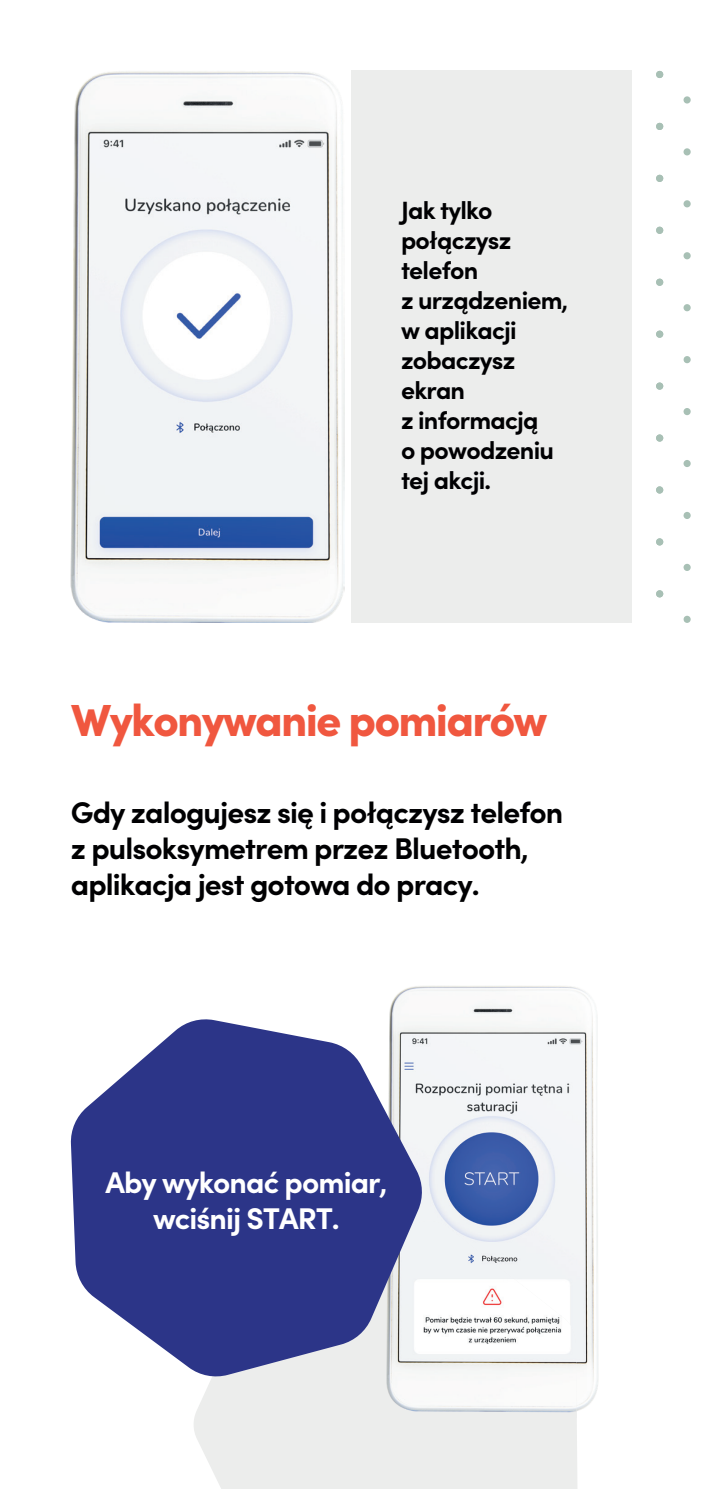
<style>
.page{position:relative;width:702px;height:1489px;background:#fff}
.page>*{position:absolute;margin:0;border:0;box-sizing:border-box;transform-origin:0 0}
.t1{font:900 45px "Sofia Pro";letter-spacing:-.04em;color:#f0573f}
.t2{font:700 30px/36px "Sofia Pro";letter-spacing:-.03em;color:#000002}
.t3{font:700 30px/36px "Sofia Pro";letter-spacing:-.03em;color:#fff;text-align:center}
.t4{font:700 25px/30px "Sofia Pro";letter-spacing:-.03em;color:#000002}
</style>
<div class="page">
<div style="left:194px;top:1378px;width:383px;height:110px;background:#ecedec"></div>
<div style="left:351px;top:71px;width:280px;height:552px;background:#ecedec"></div>
<img style="left:71px;top:71px;width:273px;height:552px">
<img style="left:389px;top:986px;width:209px;height:431px">
<img style="left:380px;top:1220px;width:196px;height:197px">
<svg style="left:70px;top:1017px;width:353px;height:361px;fill:#2c3588"></svg>
<svg style="left:656px;top:175px;width:7px;height:7px"></svg>
<svg style="left:683px;top:200px;width:7px;height:7px"></svg>
<svg style="left:656px;top:227px;width:7px;height:7px"></svg>
<svg style="left:683px;top:252px;width:7px;height:7px"></svg>
<svg style="left:656px;top:279px;width:7px;height:7px"></svg>
<svg style="left:683px;top:304px;width:7px;height:7px"></svg>
<svg style="left:656px;top:330px;width:7px;height:8px"></svg>
<svg style="left:683px;top:356px;width:7px;height:7px"></svg>
<svg style="left:656px;top:382px;width:7px;height:7px"></svg>
<svg style="left:683px;top:408px;width:7px;height:7px"></svg>
<svg style="left:656px;top:434px;width:7px;height:7px"></svg>
<svg style="left:683px;top:460px;width:7px;height:7px"></svg>
<svg style="left:656px;top:486px;width:7px;height:7px"></svg>
<svg style="left:683px;top:512px;width:7px;height:7px"></svg>
<svg style="left:656px;top:538px;width:7px;height:7px"></svg>
<svg style="left:683px;top:564px;width:7px;height:7px"></svg>
<svg style="left:656px;top:590px;width:7px;height:7px"></svg>
<svg style="left:683px;top:615px;width:7px;height:8px"></svg>
<svg style="left:656px;top:71px;width:7px;height:7px"></svg>
<svg style="left:683px;top:96px;width:7px;height:7px"></svg>
<svg style="left:656px;top:123px;width:7px;height:7px"></svg>
<svg style="left:683px;top:148px;width:7px;height:7px"></svg>
<p class="t4" style="left:401px;top:193px;width:169px">Jak tylko połączysz telefon<br>z urządzeniem, w aplikacji zobaczysz ekran<br>z informacją<br>o powodzeniu tej akcji.</p>
<h1 class="t1" style="left:71px;top:684px;width:478px">Wykonywanie pomiarów</h1>
<p class="t2" style="left:71px;top:791px;width:494px">Gdy zalogujesz się i połączysz telefon z pulsoksymetrem przez Bluetooth, aplikacja jest gotowa do pracy.</p>
<p class="t3" style="left:105px;top:1161px;width:283px">Aby wykonać pomiar, wciśnij START.</p>
</div>
